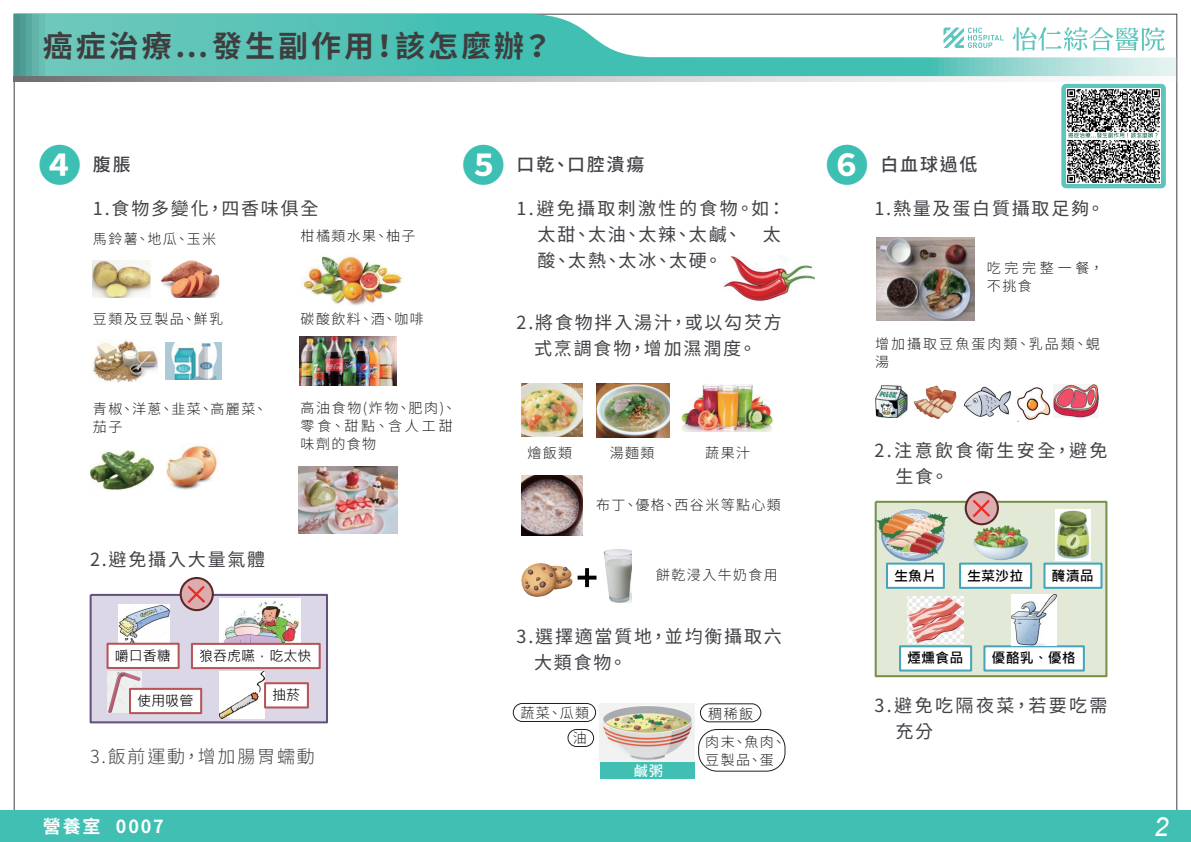
<style>
.page{position:relative;width:1191px;height:842px;background:#fff}
.page>*{position:absolute;margin:0;border:0;box-sizing:border-box;transform-origin:0 0}
.t1{font:700 42.6px "Noto Sans CJ Ktc";color:#3ebfb3}
.t2{font:700 30px "Noto Sans CJ Ktc";letter-spacing:.1em;color:#3e3e3f}
.t3{font:italic 26.4px "Arial";color:#fff}
.t4{font:18px/26px "Noto Sans CJ Ktc";letter-spacing:.1em;color:#414147;text-align:center}
.t5{font:18px/26px "Noto Sans CJ Ktc";letter-spacing:.13em;color:#414147}
.t6{font:18px/26px "Noto Sans CJ Ktc";letter-spacing:.135em;color:#414147}
.t7{font:500 18px "Noto Sans CJ Ktc";letter-spacing:.1em;color:#414147}
.t8{font:300 18px "Noto Sans CJ Ktc";letter-spacing:.1em;color:#414147}
.t9{font:700 18px "Noto Sans CJ Ktc";letter-spacing:.1em;color:#fff}
.t10{font:300 14px/18px "Noto Sans CJ Ktc";letter-spacing:.1em;color:#231f20}
.t11{font:700 14px "Microsoft Jheng Hei";color:#030303}
.t12{font:14px "Microsoft Jheng Hei";color:#030303}
.t13{font:300 14px/18px "Noto Sans CJ Ktc";letter-spacing:.145em;color:#231f20}
.t14{font:300 14px/18px "Noto Sans CJ Ktc";letter-spacing:.26em;color:#231f20}
.t15{font:500 14px "Noto Sans CJ Ktc";color:#fff}
</style>
<div class="page">
<div style="left:0;top:810px;width:1191px;height:32px;background:#41bfb3"></div>
<svg style="left:14px;top:14px;width:1162px;height:62px"></svg>
<svg style="left:14px;top:76px;width:1101px;height:6px"></svg>
<img style="left:160px;top:260px;width:60px;height:37px">
<img style="left:93px;top:260px;width:57px;height:37px">
<img style="left:93px;top:340px;width:64px;height:43px">
<img style="left:165px;top:342px;width:56px;height:38px">
<img style="left:90px;top:449px;width:63px;height:41px">
<img style="left:167px;top:445px;width:52px;height:45px">
<img style="left:300px;top:336px;width:96px;height:50px">
<img style="left:301px;top:256px;width:103px;height:50px">
<img style="left:299px;top:467px;width:98px;height:66px">
<div style="left:90px;top:594px;width:238px;height:129px;background:#dcd7e6;border:2px dashed #62517d"></div>
<svg style="left:181px;top:578px;width:32px;height:32px"></svg>
<div style="left:180px;top:577px;width:34px;height:34px;border:2px solid #5a2525;border-radius:50%"></div>
<svg style="left:185px;top:583px;width:23px;height:23px"></svg>
<img style="left:119px;top:604px;width:51px;height:39px">
<div style="left:106px;top:643px;width:74px;height:26px;background:#fff;border:2px solid #b65457"></div>
<img style="left:220px;top:599px;width:80px;height:44px">
<div style="left:191px;top:643px;width:130px;height:26px;background:#fff;border:2px solid #b65457"></div>
<img style="left:220px;top:672px;width:45px;height:46px">
<div style="left:264px;top:682px;width:45px;height:26px;background:#fff;border:2px solid #b65457"></div>
<img style="left:107px;top:672px;width:34px;height:40px">
<div style="left:129px;top:688px;width:73px;height:26px;background:#fff;border:2px solid #b65457"></div>
<img style="left:723px;top:256px;width:91px;height:45px">
<img style="left:521px;top:383px;width:62px;height:54px">
<img style="left:596px;top:383px;width:73px;height:55px">
<img style="left:681px;top:384px;width:92px;height:48px">
<img style="left:521px;top:475px;width:62px;height:61px">
<img style="left:521px;top:563px;width:52px;height:34px">
<img style="left:603px;top:549px;width:28px;height:54px">
<svg style="left:577px;top:568px;width:20px;height:20px"></svg>
<img style="left:600px;top:704px;width:94px;height:58px">
<div style="left:513px;top:703px;width:83px;height:19px;border:1px solid #231f20;border-radius:9px"></div>
<div style="left:567px;top:729px;width:27px;height:18px;border:1px solid #231f20;border-radius:9px"></div>
<div style="left:700px;top:703px;width:61px;height:19px;border:1px solid #231f20;border-radius:9px"></div>
<div style="left:698px;top:729px;width:87px;height:43px;border:1px solid #231f20;border-radius:18px"></div>
<div style="left:600px;top:762px;width:94px;height:16px;background:#41bfb3"></div>
<img style="left:876px;top:237px;width:98px;height:83px">
<img style="left:875px;top:385px;width:33px;height:33px">
<img style="left:914px;top:385px;width:42px;height:33px">
<img style="left:964px;top:386px;width:46px;height:31px">
<img style="left:1017px;top:387px;width:34px;height:34px">
<img style="left:1053px;top:385px;width:45px;height:33px">
<div style="left:874px;top:501px;width:233px;height:176px;background:#e2ead7;border:2px dashed #788f4a"></div>
<svg style="left:965px;top:492px;width:33px;height:32px"></svg>
<div style="left:964px;top:491px;width:35px;height:34px;border:2px solid #5a2525;border-radius:50%"></div>
<svg style="left:970px;top:497px;width:22px;height:23px"></svg>
<img style="left:875px;top:507px;width:73px;height:55px">
<img style="left:973px;top:524px;width:55px;height:36px">
<div style="left:886px;top:563px;width:59px;height:26px;background:#fff;border:2px solid #46a5ba"></div>
<div style="left:959px;top:563px;width:73px;height:26px;background:#fff;border:2px solid #46a5ba"></div>
<div style="left:1043px;top:563px;width:59px;height:26px;background:#fff;border:2px solid #46a5ba"></div>
<div style="left:899px;top:645px;width:73px;height:26px;background:#fff;border:2px solid #46a5ba"></div>
<div style="left:983px;top:645px;width:101px;height:26px;background:#fff;border:2px solid #46a5ba"></div>
<img style="left:1056px;top:509px;width:34px;height:51px">
<img style="left:907px;top:596px;width:56px;height:47px">
<img style="left:1011px;top:595px;width:45px;height:50px">
<svg style="left:1061px;top:84px;width:104px;height:104px;fill:#5ec5bc"></svg>
<img style="left:1066px;top:89px;width:94px;height:94px">
<h2 class="t2" style="left:43px;top:29px;width:511px">癌症治療…發生副作用！該怎麼辦？</h2>
<h1 class="t1" style="left:38px;top:141px;width:44px">❹</h1>
<p class="t7" style="left:93px;top:154px;width:39px">腹脹</p>
<p class="t4" style="left:93px;top:196px;width:227px">1.食物多變化，四香味俱全</p>
<p class="t10" style="left:93px;top:230px;width:125px">馬鈴薯、地瓜、玉米</p>
<p class="t10" style="left:93px;top:310px;width:132px">豆類及豆製品、鮮乳</p>
<p class="t10" style="left:301px;top:227px;width:116px">柑橘類水果、柚子</p>
<p class="t10" style="left:301px;top:310px;width:125px">碳酸飲料、酒、咖啡</p>
<h1 class="t1" style="left:462px;top:141px;width:44px">❺</h1>
<h1 class="t1" style="left:826px;top:141px;width:44px">❻</h1>
<p class="t7" style="left:516px;top:154px;width:129px">口乾、口腔潰瘍</p>
<p class="t7" style="left:880px;top:154px;width:99px">白血球過低</p>
<p class="t5" style="left:537px;top:196px;width:249px;text-indent:-21px">1.避免攝取刺激性的食物。如：太甜、太油、太辣、太鹹、 太酸、太熱、太冰、太硬。</p>
<p class="t4" style="left:874px;top:196px;width:232px">1.熱量及蛋白質攝取足夠。</p>
<p class="t14" style="left:987px;top:260px;width:118px">吃完完整一餐，不挑食</p>
<p class="t4" style="left:516px;top:310px;width:267px">2.將食物拌入湯汁，或以勾芡方式烹調食物，增加濕潤度。</p>
<p class="t13" style="left:875px;top:335px;width:226px">增加攝取豆魚蛋肉類、乳品類、蜆湯</p>
<p class="t10" style="left:93px;top:401px;width:176px">青椒、洋蔥、韭菜、高麗菜、茄子</p>
<p class="t10" style="left:301px;top:399px;width:157px">高油食物(炸物、肥肉)、零食、甜點、含人工甜味劑的食物</p>
<p class="t10" style="left:527px;top:444px;width:46px">燴飯類</p>
<p class="t10" style="left:609px;top:444px;width:46px">湯麵類</p>
<p class="t10" style="left:705px;top:444px;width:46px">蔬果汁</p>
<p class="t10" style="left:596px;top:496px;width:186px">布丁、優格、西谷米等點心類</p>
<p class="t6" style="left:895px;top:438px;width:214px;text-indent:-21px">2.注意飲食衛生安全，避免生食。</p>
<p class="t4" style="left:90px;top:546px;width:177px">2.避免攝入大量氣體</p>
<p class="t10" style="left:656px;top:566px;width:123px">餅乾浸入牛奶食用</p>
<p class="t11" style="left:894px;top:567px;width:44px">生魚片</p>
<p class="t11" style="left:967px;top:567px;width:58px">生菜沙拉</p>
<p class="t11" style="left:1051px;top:567px;width:44px">醃漬品</p>
<p class="t12" style="left:115px;top:647px;width:58px">嚼口香糖</p>
<p class="t12" style="left:199px;top:647px;width:114px">狼吞虎嚥，吃太快</p>
<p class="t12" style="left:137px;top:692px;width:58px">使用吸管</p>
<p class="t12" style="left:272px;top:686px;width:30px">抽菸</p>
<p class="t8" style="left:90px;top:746px;width:226px">3.飯前運動，增加腸胃蠕動</p>
<p class="t4" style="left:534px;top:624px;width:249px;text-align:left;text-indent:-17px">3.選擇適當質地，並均衡攝取六大類食物。</p>
<p class="t10" style="left:520px;top:705px;width:70px">蔬菜、瓜類</p>
<p class="t10" style="left:705px;top:700px;width:82px;line-height:28px">稠稀飯<br>肉末、魚肉、</p>
<p class="t10" style="left:705px;top:751px;width:70px">豆製品、蛋</p>
<p class="t10" style="left:573px;top:729px;width:15px">油</p>
<p class="t15" style="left:634px;top:763px;width:31px">鹹粥</p>
<p class="t11" style="left:907px;top:649px;width:58px">煙燻食品</p>
<p class="t11" style="left:991px;top:649px;width:86px">優酪乳、優格</p>
<p class="t6" style="left:895px;top:693px;width:214px;text-indent:-21px">3.避免吃隔夜菜，若要吃需充分</p>
<p class="t9" style="left:43px;top:816px;width:122px">營養室 0007</p>
<h3 class="t3" style="left:1153px;top:810px;width:16px">2</h3>
</div>
